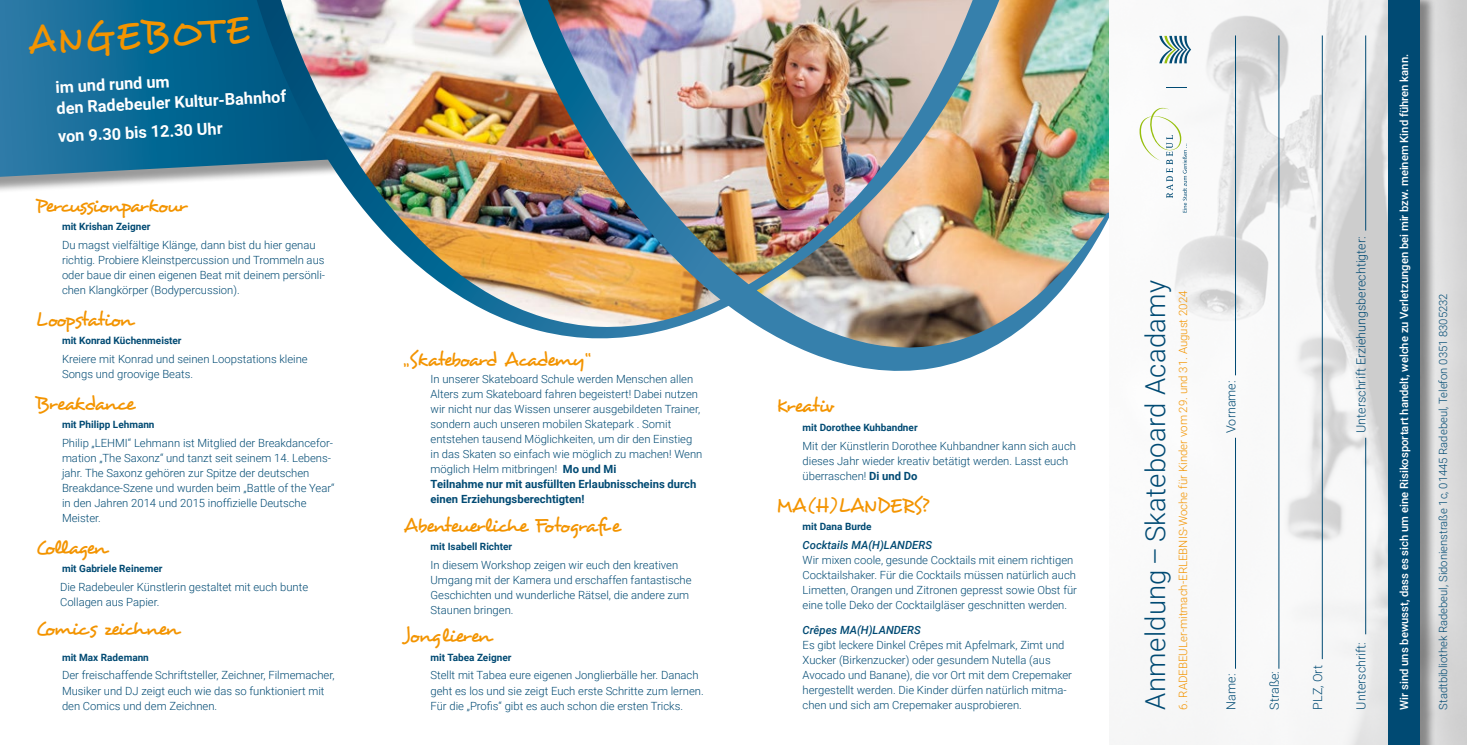
<style>
.page{position:relative;width:1467px;height:745px;background:#fff}
.page>*{position:absolute;margin:0;border:0;box-sizing:border-box;transform-origin:0 0}
.t1{font:39.12px "Desyrel";color:#f39400}
.t2{font:300 27.5px "Roboto";letter-spacing:.01em;color:#004a73}
.t3{font:20px "Desyrel";letter-spacing:-.065em;color:#f39400}
.t4{font:20px "Desyrel";letter-spacing:-.005em;color:#f39400}
.t5{font:20px "Desyrel";letter-spacing:-.09em;color:#f39400}
.t6{font:20px "Desyrel";letter-spacing:-.085em;color:#f39400}
.t7{font:700 16.25px/21.2px "Roboto";color:#fff}
.t8{font:300 12.5px "Roboto";color:#004a73}
.t9{font:300 11.38px "Roboto";color:#f39400}
.t10{font:300 11.25px/15px "Roboto";color:#004a73}
.t11{font:500 11.25px "Roboto";color:#fff}
.t12{font:italic 500 11.25px "Roboto";color:#004a73}
.t13{font:700 10px "Roboto";color:#004a73}
.s1{font-weight:700}
</style>
<div class="page">
<div style="left:0;top:0;width:433px;height:194px;background:#000;opacity:.4"></div>
<svg style="left:0;top:0;width:257px;height:177px;background:#166d97"></svg>
<img style="left:257px;top:0;width:852px;height:371px">
<img style="left:1149px;top:0;width:318px;height:744px">
<div style="left:1390px;top:0;width:46px;height:744px;background:#000;opacity:.4"></div>
<div style="left:1388px;top:0;width:32px;height:744px;background:#004a73"></div>
<hr style="left:1235px;top:437px;width:1px;height:231px;background:#004a73">
<hr style="left:1365px;top:437px;width:1px;height:197px;background:#004a73">
<hr style="left:1279px;top:35px;width:1px;height:633px;background:#004a73">
<hr style="left:1322px;top:35px;width:1px;height:623px;background:#004a73">
<hr style="left:1235px;top:35px;width:1px;height:340px;background:#004a73">
<hr style="left:1365px;top:35px;width:1px;height:195px;background:#004a73">
<svg style="left:1139px;top:107px;width:48px;height:105px"></svg>
<svg style="left:1166px;top:87px;width:21px;height:1px"></svg>
<svg style="left:1159px;top:36px;width:32px;height:27px"></svg>
<h1 class="t1" style="left:27px;top:16px;width:223px;rotate:-3deg">ANGEBOTE</h1>
<h3 class="t7" style="left:55px;top:76px;width:231px;rotate:-3deg">im und rund um<br>den Radebeuler Kultur-Bahnhof</h3>
<h3 class="t7" style="left:57px;top:125px;width:166px;rotate:-3deg">von 9.30 bis 12.30 Uhr</h3>
<h3 class="t3" style="left:35px;top:192px;width:153px">Percussionparkour</h3>
<p class="t13" style="left:62px;top:219px;width:90px">mit Krishan Zeigner</p>
<p class="t10" style="left:62px;top:236px;width:265px">Du magst vielfältige Klänge, dann bist du hier genau richtig. Probiere Kleinstpercussion und Trommeln aus oder baue dir einen eigenen Beat mit deinem persönli&shy;chen Klangkörper (Bodypercussion).</p>
<h3 class="t3" style="left:35px;top:306px;width:98px">Loopstation</h3>
<p class="t13" style="left:62px;top:333px;width:121px">mit Konrad Küchenmeister</p>
<p class="t10" style="left:62px;top:350px;width:247px">Kreiere mit Konrad und seinen Loopstations kleine<br>Songs und groovige Beats.</p>
<h3 class="t5" style="left:35px;top:390px;width:101px">Breakdance</h3>
<p class="t13" style="left:62px;top:417px;width:94px">mit Philipp Lehmann</p>
<p class="t10" style="left:62px;top:434px;width:274px">Philip „LEHMI“ Lehmann ist Mitglied der Breakdancefor&shy;mation „The Saxonz“ und tanzt seit seinem 14. Lebens&shy;jahr. The Saxonz gehören zur Spitze der deutschen Breakdance-Szene und wurden beim „Battle of the Year“ in den Jahren 2014 und 2015 inoffizielle Deutsche Meister.</p>
<h3 class="t6" style="left:35px;top:534px;width:72px">Collagen</h3>
<p class="t13" style="left:62px;top:561px;width:102px">mit Gabriele Reinemer</p>
<p class="t10" style="left:60px;top:578px;width:250px">Die Radebeuler Künstlerin gestaltet mit euch bunte<br>Collagen aus Papier.</p>
<h3 class="t3" style="left:35px;top:615px;width:144px">Comics zeichnen</h3>
<p class="t13" style="left:62px;top:650px;width:88px">mit Max Rademann</p>
<p class="t10" style="left:62px;top:667px;width:274px">Der freischaffende Schriftsteller, Zeichner, Filmemacher,<br>Musiker und DJ zeigt euch wie das so funktioniert mit den Comics und dem Zeichnen.</p>
<h3 class="t3" style="left:404px;top:346px;width:187px">„Skateboard Academy“</h3>
<p class="t10" style="left:431px;top:371px;width:273px">In unserer Skateboard Schule werden Menschen allen Alters zum Skateboard fahren begeistert! Dabei nutzen wir nicht nur das Wissen unserer ausgebildeten Trainer, sondern auch unseren mobilen Skatepark . Somit entstehen tausend Möglichkeiten, um dir den Einstieg in das Skaten so einfach wie möglich zu machen! Wenn möglich Helm mitbringen! <span class="s1">Mo und Mi<br>Teilnahme nur mit ausfüllten Erlaubnisscheins durch einen Erziehungsberechtigten!</span></p>
<h3 class="t3" style="left:404px;top:512px;width:218px">Abenteuerliche Fotografie</h3>
<p class="t13" style="left:431px;top:539px;width:83px">mit Isabell Richter</p>
<p class="t10" style="left:431px;top:556px;width:262px">In diesem Workshop zeigen wir euch den kreativen Umgang mit der Kamera und erschaffen fantastische Geschichten und wunderliche Rätsel, die andere zum Staunen bringen.</p>
<h3 class="t3" style="left:404px;top:622px;width:88px">Jonglieren</h3>
<p class="t13" style="left:431px;top:650px;width:82px">mit Tabea Zeigner</p>
<p class="t10" style="left:431px;top:667px;width:275px">Stellt mit Tabea eure eigenen Jonglierbälle her. Danach geht es los und sie zeigt Euch erste Schritte zum lernen.<br>Für die „Profis“ gibt es auch schon die ersten Tricks.</p>
<h3 class="t3" style="left:776px;top:393px;width:60px">Kreativ</h3>
<p class="t13" style="left:803px;top:420px;width:117px">mit Dorothee Kuhbandner</p>
<p class="t10" style="left:803px;top:437px;width:275px">Mit der Künstlerin Dorothee Kuhbandner kann sich auch dieses Jahr wieder kreativ betätigt werden. Lasst euch überraschen! <span class="s1">Di und Do</span></p>
<h3 class="t4" style="left:776px;top:492px;width:154px">MA(H)LANDERS?</h3>
<p class="t13" style="left:803px;top:519px;width:71px">mit Dana Burde</p>
<p class="t12" style="left:803px;top:536px;width:131px">Cocktails MA(H)LANDERS</p>
<p class="t10" style="left:803px;top:551px;width:276px">Wir mixen coole, gesunde Cocktails mit einem richtigen Cocktailshaker. Für die Cocktails müssen natürlich auch Limetten, Orangen und Zitronen gepresst sowie Obst für eine tolle Deko der Cocktailgläser geschnitten werden.</p>
<p class="t12" style="left:803px;top:622px;width:120px">Crêpes MA(H)LANDERS</p>
<p class="t10" style="left:803px;top:637px;width:271px">Es gibt leckere Dinkel Crêpes mit Apfelmark, Zimt und Xucker (Birkenzucker) oder gesundem Nutella (aus Avocado und Banane), die vor Ort mit dem Crepemaker hergestellt werden. Die Kinder dürfen natürlich mitma&shy;chen und sich am Crepemaker ausprobieren.</p>
<h2 class="t2" style="left:1136px;top:709px;width:430px;rotate:-90deg">Anmeldung – Skateboard Acadamy</h2>
<p class="t9" style="left:1175px;top:709px;width:420px;rotate:-90deg">6. RADEBEULer-mitmach-ERLEBNIS-Woche für Kinder vom 29. und 31. August 2024</p>
<p class="t8" style="left:1222px;top:432px;width:54px;rotate:-90deg">Vorname:</p>
<p class="t8" style="left:1222px;top:709px;width:37px;rotate:-90deg">Name:</p>
<p class="t8" style="left:1266px;top:709px;width:40px;rotate:-90deg">Straße:</p>
<p class="t8" style="left:1309px;top:709px;width:46px;rotate:-90deg">PLZ, Ort</p>
<p class="t8" style="left:1352px;top:432px;width:198px;rotate:-90deg">Unterschrift Erziehungsberechtigter:</p>
<p class="t8" style="left:1352px;top:709px;width:69px;rotate:-90deg">Unterschrift:</p>
<p class="t11" style="left:1396px;top:709px;width:656px;rotate:-90deg">Wir sind uns bewusst, dass es sich um eine Risikosportart handelt, welche zu Verletzungen bei mir bzw. meinem Kind führen kann.</p>
<p class="t10" style="left:1435px;top:709px;width:417px;rotate:-90deg">Stadtbibliothek Radebeul, Sidonienstraße 1c, 01445 Radebeul, Telefon 0351 8305232</p>
</div>
